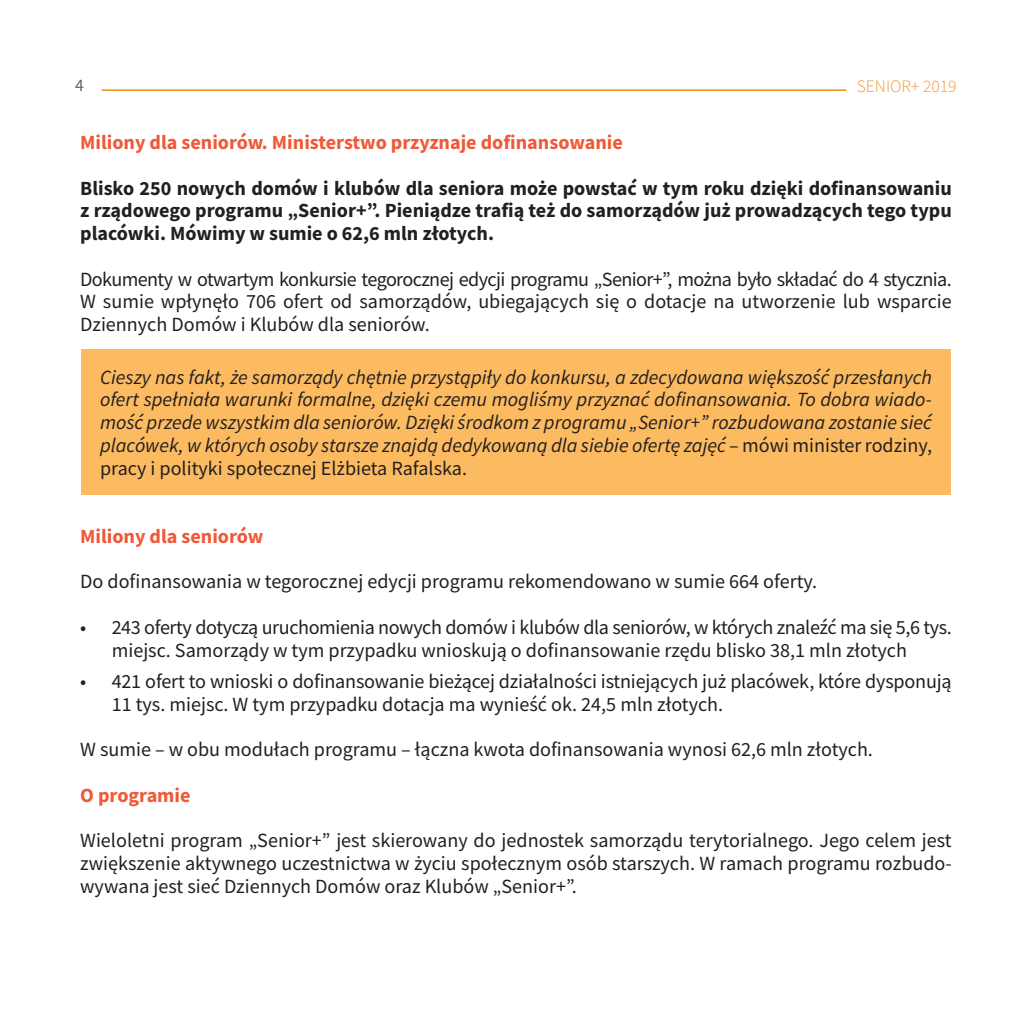
<style>
.page{position:relative;width:1032px;height:1032px;background:#fff}
.page>*{position:absolute;margin:0;border:0;box-sizing:border-box;transform-origin:0 0}
.t1{font:20.12px/22.8px "Source Sans Pro";color:#231f20;text-align:justify}
.t2{font:italic 20.12px/22.8px "Source Sans Pro";color:#231f20;text-align:justify}
.t3{font:700 20.12px/22.8px "Source Sans Pro";color:#231f20;text-align:justify}
.t4{font:20.12px/22.8px "Source Sans Pro";letter-spacing:-.02em;color:#231f20}
.t5{font:700 20.12px "Source Sans Pro";color:#f05937}
.t6{font:300 17.5px "Source Sans Pro";color:#f7982c}
.t7{font:17.5px "Source Sans Pro";color:#636366}
.s1{font-style:normal}
</style>
<div class="page">
<hr style="left:102px;top:89px;width:744px;height:2px;background:#f7982c">
<div style="left:81px;top:349px;width:870px;height:146px;background:#fcba61"></div>
<p class="t7" style="left:75px;top:74px;width:10px">4</p>
<p class="t6" style="left:857px;top:76px;width:101px">SENIOR+ 2019</p>
<p class="t5" style="left:80px;top:129px;width:544px">Miliony dla seniorów. Ministerstwo przyznaje dofinansowanie</p>
<p class="t3" style="left:80px;top:176px;width:873px">Blisko 250 nowych domów i klubów dla seniora może powstać w tym roku dzięki dofinansowaniu z rządowego programu „Senior+”. Pieniądze trafią też do samorządów już prowadzących tego typu placówki. Mówimy w sumie o 62,6 mln złotych.</p>
<p class="t1" style="left:80px;top:267px;width:873px">Dokumenty w otwartym konkursie tegorocznej edycji programu „Senior+”, można było składać do 4 stycznia.<br>W sumie wpłynęło 706 ofert od samorządów, ubiegających się o dotacje na utworzenie lub wsparcie Dziennych Domów i Klubów dla seniorów.</p>
<p class="t2" style="left:100px;top:365px;width:833px">Cieszy nas fakt, że samorządy chętnie przystąpiły do konkursu, a zdecydowana większość przesłanych ofert spełniała warunki formalne, dzięki czemu mogliśmy przyznać dofinansowania. To dobra wiado&shy;mość przede wszystkim dla seniorów. Dzięki środkom z programu „Senior+” rozbudowana zostanie sieć placówek, w których osoby starsze znajdą dedykowaną dla siebie ofertę zajęć <span class="s1">– mówi minister rodziny, pracy i polityki społecznej Elżbieta Rafalska.</span></p>
<p class="t5" style="left:80px;top:522px;width:185px">Miliony dla seniorów</p>
<p class="t1" style="left:80px;top:570px;width:738px">Do dofinansowania w tegorocznej edycji programu rekomendowano w sumie 664 oferty.</p>
<p class="t4" style="left:112px;top:616px;width:842px;text-indent:-31px">• 243 oferty dotyczą uruchomienia nowych domów i klubów dla seniorów, w których znaleźć ma się 5,6 tys. miejsc. Samorządy w tym przypadku wnioskują o dofinansowanie rzędu blisko 38,1 mln złotych</p>
<p class="t1" style="left:112px;top:670px;width:841px;text-indent:-31px">• 421 ofert to wnioski o dofinansowanie bieżącej działalności istniejących już placówek, które dysponują<br>11 tys. miejsc. W tym przypadku dotacja ma wynieść ok. 24,5 mln złotych.</p>
<p class="t1" style="left:80px;top:738px;width:794px">W sumie – w obu modułach programu – łączna kwota dofinansowania wynosi 62,6 mln złotych.</p>
<p class="t5" style="left:80px;top:781px;width:112px">O programie</p>
<p class="t1" style="left:80px;top:829px;width:873px">Wieloletni program „Senior+” jest skierowany do jednostek samorządu terytorialnego. Jego celem jest zwiększenie aktywnego uczestnictwa w życiu społecznym osób starszych. W ramach programu rozbudo&shy;wywana jest sieć Dziennych Domów oraz Klubów „Senior+”.</p>
</div>
